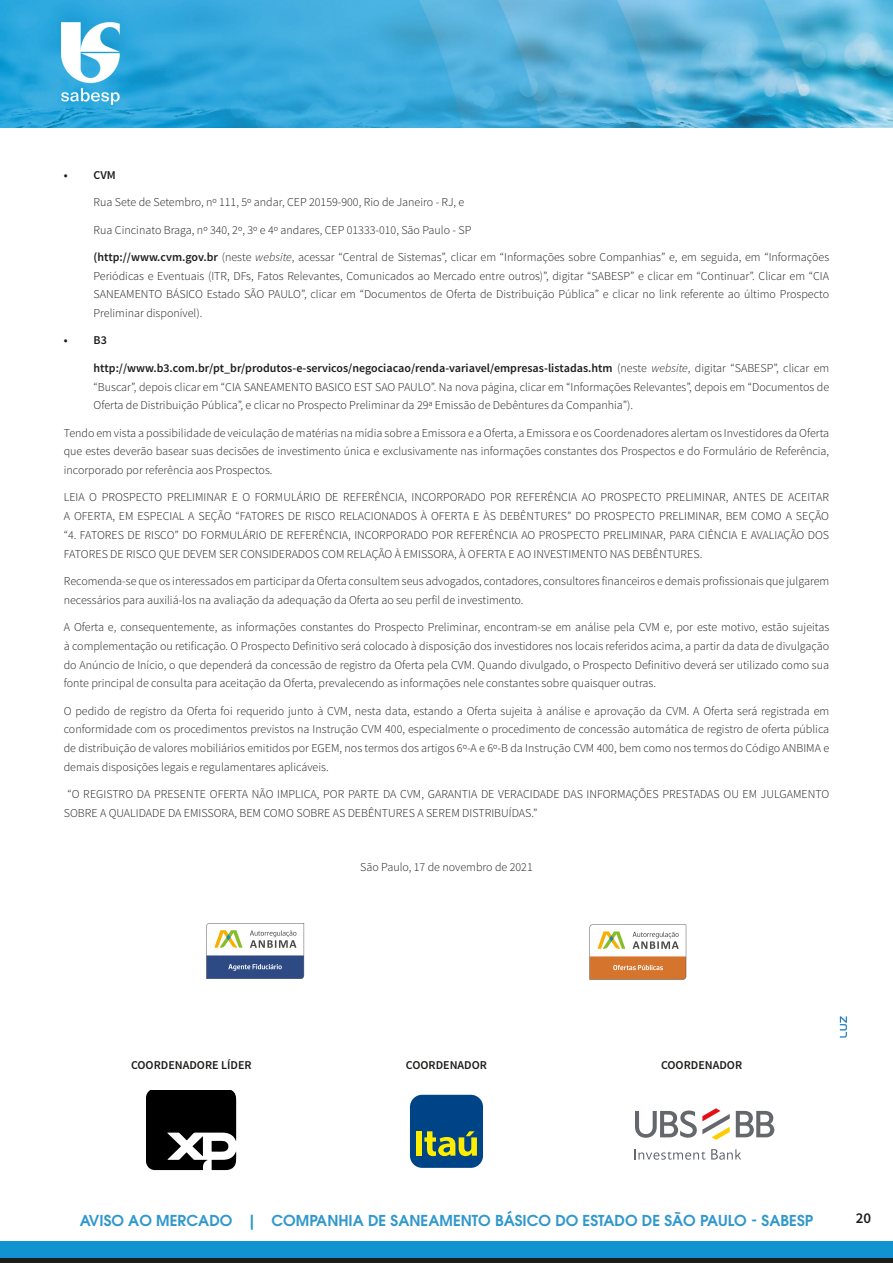
<style>
.page{position:relative;width:893px;height:1263px;background:#fff}
.page>*{position:absolute;margin:0;border:0;box-sizing:border-box;transform-origin:0 0}
.t1{font:600 15px "ITC Avant Garde Pro";color:#3198cc}
.t2{font:600 15px "Source Sans Pro";color:#1d1d1b}
.t3{font:300 12px/18.8px "Source Sans Pro";color:#1d1d1b;text-align:justify}
.t4{font:600 12px "Source Sans Pro";color:#1d1d1b}
.s1{font-weight:600}
.s2{font-style:italic}
</style>
<div class="page">
<img style="left:0;top:0;width:893px;height:127px">
<div style="left:0;top:1242px;width:893px;height:21px;background:#1192d1"></div>
<div style="left:0;top:1258px;width:893px;height:5px;background:#1d1d1b"></div>
<svg style="left:206px;top:923px;width:98px;height:56px"></svg>
<svg style="left:589px;top:924px;width:97px;height:56px"></svg>
<svg style="left:146px;top:1091px;width:90px;height:79px"></svg>
<div style="left:410px;top:1095px;width:73px;height:73px;background:#048;border-radius:12px"></div>
<svg style="left:424px;top:1131px;width:53px;height:25px"></svg>
<div style="left:416px;top:1131px;width:6px;height:25px;background:#ffed00"></div>
<svg style="left:634px;top:1149px;width:107px;height:11px"></svg>
<svg style="left:736px;top:1111px;width:38px;height:26px"></svg>
<svg style="left:635px;top:1108px;width:95px;height:32px"></svg>
<svg style="left:840px;top:1016px;width:7px;height:21px"></svg>
<p class="t4" style="left:64px;top:168px;width:53px">• CVM</p>
<p class="t3" style="left:94px;top:193px;width:372px">Rua Sete de Setembro, nº 111, 5º andar, CEP 20159-900, Rio de Janeiro - RJ, e</p>
<p class="t3" style="left:94px;top:220px;width:379px">Rua Cincinato Braga, nº 340, 2º, 3º e 4º andares, CEP 01333-010, São Paulo - SP</p>
<p class="t3" style="left:94px;top:248px;width:737px"><span class="s1">(http://www.cvm.gov.br</span> (neste <span class="s2">website</span>, acessar “Central de Sistemas”, clicar em “Informações sobre Companhias” e, em seguida, em “Informações Periódicas e Eventuais (ITR, DFs, Fatos Relevantes, Comunicados ao Mercado entre outros)”, digitar “SABESP” e clicar em “Continuar”. Clicar em “CIA SANEAMENTO BÁSICO Estado SÃO PAULO”, clicar em “Documentos de Oferta de Distribuição Pública” e clicar no link referente ao último Prospecto Preliminar disponível).</p>
<p class="t4" style="left:64px;top:333px;width:45px">• B3</p>
<p class="t3" style="left:94px;top:358px;width:737px"><span class="s1">http://www.b3.com.br/pt_br/produtos-e-servicos/negociacao/renda-variavel/empresas-listadas.htm</span> (neste <span class="s2">website</span>, digitar “SABESP”, clicar em “Buscar”, depois clicar em “CIA SANEAMENTO BASICO EST SAO PAULO”. Na nova página, clicar em “Informações Relevantes”, depois em “Documentos de Oferta de Distribuição Pública”, e clicar no Prospecto Preliminar da 29ª Emissão de Debêntures da Companhia”).</p>
<p class="t3" style="left:64px;top:423px;width:767px">Tendo em vista a possibilidade de veiculação de matérias na mídia sobre a Emissora e a Oferta, a Emissora e os Coordenadores alertam os Investidores da Oferta que estes deverão basear suas decisões de investimento única e exclusivamente nas informações constantes dos Prospectos e do Formulário de Referência, incorporado por referência aos Prospectos.</p>
<p class="t3" style="left:64px;top:488px;width:767px">LEIA O PROSPECTO PRELIMINAR E O FORMULÁRIO DE REFERÊNCIA, INCORPORADO POR REFERÊNCIA AO PROSPECTO PRELIMINAR, ANTES DE ACEITAR A OFERTA, EM ESPECIAL A SEÇÃO “FATORES DE RISCO RELACIONADOS À OFERTA E ÀS DEBÊNTURES” DO PROSPECTO PRELIMINAR, BEM COMO A SEÇÃO “4. FATORES DE RISCO” DO FORMULÁRIO DE REFERÊNCIA, INCORPORADO POR REFERÊNCIA AO PROSPECTO PRELIMINAR, PARA CIÊNCIA E AVALIAÇÃO DOS FATORES DE RISCO QUE DEVEM SER CONSIDERADOS COM RELAÇÃO À EMISSORA, À OFERTA E AO INVESTIMENTO NAS DEBÊNTURES.</p>
<p class="t3" style="left:64px;top:572px;width:767px">Recomenda-se que os interessados em participar da Oferta consultem seus advogados, contadores, consultores financeiros e demais profissionais que julgarem necessários para auxiliá-los na avaliação da adequação da Oferta ao seu perfil de investimento.</p>
<p class="t3" style="left:64px;top:618px;width:767px">A Oferta e, consequentemente, as informações constantes do Prospecto Preliminar, encontram-se em análise pela CVM e, por este motivo, estão sujeitas à complementação ou retificação. O Prospecto Definitivo será colocado à disposição dos investidores nos locais referidos acima, a partir da data de divulgação do Anúncio de Início, o que dependerá da concessão de registro da Oferta pela CVM. Quando divulgado, o Prospecto Definitivo deverá ser utilizado como sua fonte principal de consulta para aceitação da Oferta, prevalecendo as informações nele constantes sobre quaisquer outras.</p>
<p class="t3" style="left:64px;top:701px;width:767px">O pedido de registro da Oferta foi requerido junto à CVM, nesta data, estando a Oferta sujeita à análise e aprovação da CVM. A Oferta será registrada em conformidade com os procedimentos previstos na Instrução CVM 400, especialmente o procedimento de concessão automática de registro de oferta pública de distribuição de valores mobiliários emitidos por EGEM, nos termos dos artigos 6º-A e 6º-B da Instrução CVM 400, bem como nos termos do Código ANBIMA e demais disposições legais e regulamentares aplicáveis.</p>
<p class="t3" style="left:64px;top:785px;width:767px;text-indent:4px">“O REGISTRO DA PRESENTE OFERTA NÃO IMPLICA, POR PARTE DA CVM, GARANTIA DE VERACIDADE DAS INFORMAÇÕES PRESTADAS OU EM JULGAMENTO<br>SOBRE A QUALIDADE DA EMISSORA, BEM COMO SOBRE AS DEBÊNTURES A SEREM DISTRIBUÍDAS.”</p>
<p class="t3" style="left:360px;top:858px;width:174px">São Paulo, 17 de novembro de 2021</p>
<p class="t4" style="left:131px;top:1057px;width:122px">COORDENADORE LÍDER</p>
<p class="t4" style="left:406px;top:1057px;width:83px">COORDENADOR</p>
<p class="t4" style="left:661px;top:1057px;width:83px">COORDENADOR</p>
<p class="t1" style="left:80px;top:1210px;width:735px">AVISO AO MERCADO | COMPANHIA DE SANEAMENTO BÁSICO DO ESTADO DE SÃO PAULO - SABESP</p>
<p class="t2" style="left:856px;top:1208px;width:17px">20</p>
</div>
